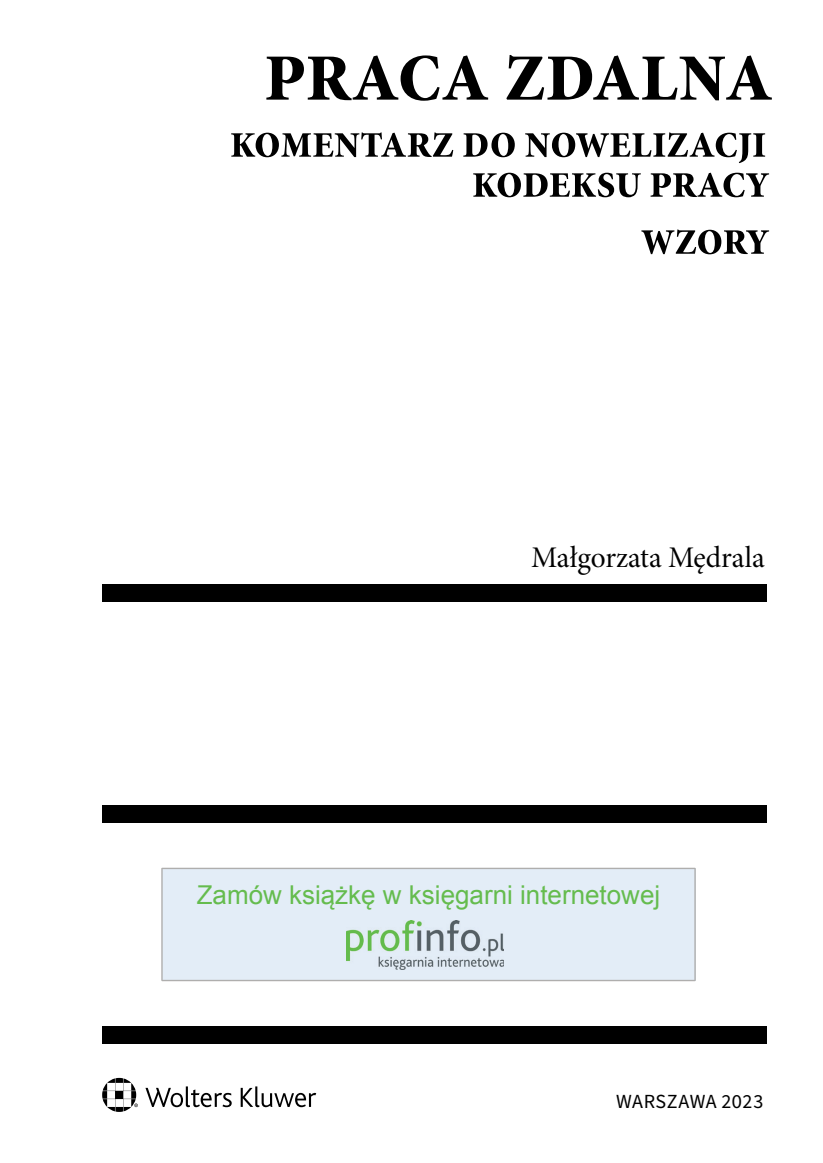
<style>
.page{position:relative;width:823px;height:1163px;background:#fff}
.page>*{position:absolute;margin:0;border:0;box-sizing:border-box;transform-origin:0 0}
.t1{font:92px "Minion Pro Bold Cn Subh";letter-spacing:-.01em;color:#000}
.t2{font:50px/40px "Minion Pro Bold Cn Subh";letter-spacing:-.01em;color:#000;text-align:right}
.t3{font:30px "Minion Pro Subh";color:#000}
.t4{font:26px "Arial";color:#65bc4e}
.t5{font:20px "Source Sans Pro";letter-spacing:.015em;color:#000}
</style>
<div class="page">
<svg style="left:102px;top:1077px;width:214px;height:34px"></svg>
<div style="left:102px;top:584px;width:663px;height:17px;background:#000"></div>
<div style="left:102px;top:1026px;width:663px;height:17px;background:#000"></div>
<div style="left:102px;top:805px;width:663px;height:17px;background:#000"></div>
<svg style="left:161px;top:867px;width:534px;height:114px;background:#e1eaf3"></svg>
<div style="left:170px;top:885px;width:516px;height:33px;background:#e3edf7"></div>
<div style="left:346px;top:920px;width:164px;height:51px;background:#e3edf7"></div>
<img style="left:346px;top:920px;width:157px;height:49px">
<h1 class="t1" style="left:263px;top:9px;width:511px">Praca zdalna</h1>
<p class="t2" style="left:229px;top:120px;width:541px">Komentarz do nowelizacji<br>Kodeksu pracy</p>
<p class="t2" style="left:640px;top:217px;width:130px">wzory</p>
<p class="t3" style="left:531px;top:538px;width:235px">Małgorzata Mędrala</p>
<p class="t4" style="left:196px;top:877px;width:465px">Zamów książkę w księgarni internetowej</p>
<p class="t5" style="left:615px;top:1087px;width:149px">WARSZAWA 2023</p>
</div>
